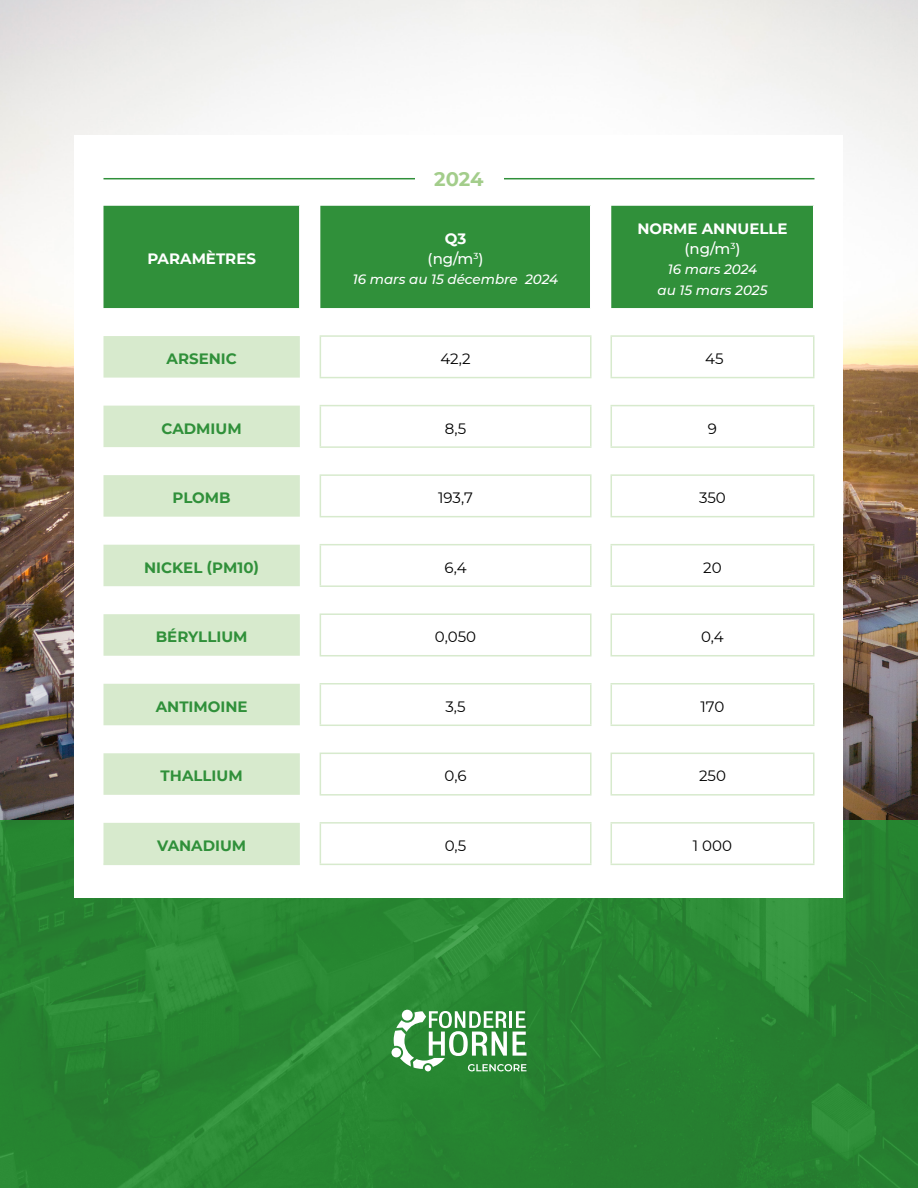
<style>
.page{position:relative;width:918px;height:1188px;background:#fff}
.page>*{position:absolute;margin:0;border:0;box-sizing:border-box;transform-origin:0 0}
.Sous-titres{font:700 19.5px "Montserrat";color:#a3cd8b}
.courant{font:700 15px "Montserrat";color:#30903a}
.courant-2{font:15px "Montserrat";color:#000}
.courant-3{font:700 15px/20.2px "Montserrat";color:#fff;text-align:center}
.courant-4{font:500 15px/20.2px "Montserrat";color:#fff;text-align:center}
.courant-5{font:italic 500 13.5px/20.2px "Montserrat";color:#fff;text-align:center}
.s1{font-weight:700}
.s2{font-weight:500}
</style>
<div class="page">
<img style="left:0;top:0;width:918px;height:821px">
<svg style="left:0;top:821px;width:918px;height:367px;fill:#268330"></svg>
<div style="left:75px;top:135px;width:768px;height:762px;background:#fff"></div>
<hr style="left:104px;top:178px;width:710px;height:1px;background:#30903a">
<div style="left:415px;top:167px;width:88px;height:26px;background:#fff"></div>
<div style="left:104px;top:206px;width:709px;height:102px;background:#30903a"></div>
<svg style="left:104px;top:336px;width:196px;height:528px;fill:#d7eacd"></svg>
<hr style="left:299px;top:206px;width:2px;height:102px;background:#fff">
<hr style="left:590px;top:206px;width:2px;height:102px;background:#fff">
<hr style="left:104px;top:864px;width:196px;height:1px;background:#d7eacd">
<hr style="left:320px;top:335px;width:272px;height:2px;background:#d7eacd">
<hr style="left:320px;top:337px;width:1px;height:40px;background:#d7eacd">
<hr style="left:590px;top:337px;width:2px;height:40px;background:#d7eacd">
<hr style="left:320px;top:377px;width:272px;height:1px;background:#d7eacd">
<hr style="left:611px;top:335px;width:203px;height:2px;background:#d7eacd">
<hr style="left:611px;top:337px;width:1px;height:40px;background:#d7eacd">
<hr style="left:813px;top:337px;width:1px;height:40px;background:#d7eacd">
<hr style="left:611px;top:377px;width:203px;height:1px;background:#d7eacd">
<hr style="left:320px;top:405px;width:272px;height:1px;background:#d7eacd">
<hr style="left:320px;top:406px;width:1px;height:40px;background:#d7eacd">
<hr style="left:590px;top:406px;width:2px;height:40px;background:#d7eacd">
<hr style="left:320px;top:446px;width:272px;height:2px;background:#d7eacd">
<hr style="left:611px;top:405px;width:203px;height:1px;background:#d7eacd">
<hr style="left:611px;top:406px;width:1px;height:40px;background:#d7eacd">
<hr style="left:813px;top:406px;width:1px;height:40px;background:#d7eacd">
<hr style="left:611px;top:446px;width:203px;height:2px;background:#d7eacd">
<hr style="left:611px;top:474px;width:203px;height:2px;background:#d7eacd">
<hr style="left:611px;top:476px;width:1px;height:40px;background:#d7eacd">
<hr style="left:813px;top:476px;width:1px;height:40px;background:#d7eacd">
<hr style="left:611px;top:516px;width:203px;height:1px;background:#d7eacd">
<hr style="left:320px;top:474px;width:272px;height:2px;background:#d7eacd">
<hr style="left:320px;top:476px;width:1px;height:40px;background:#d7eacd">
<hr style="left:590px;top:476px;width:2px;height:40px;background:#d7eacd">
<hr style="left:320px;top:516px;width:272px;height:1px;background:#d7eacd">
<hr style="left:320px;top:544px;width:272px;height:1px;background:#d7eacd">
<hr style="left:320px;top:545px;width:1px;height:40px;background:#d7eacd">
<hr style="left:590px;top:545px;width:2px;height:40px;background:#d7eacd">
<hr style="left:320px;top:585px;width:272px;height:2px;background:#d7eacd">
<hr style="left:611px;top:544px;width:203px;height:1px;background:#d7eacd">
<hr style="left:611px;top:545px;width:1px;height:40px;background:#d7eacd">
<hr style="left:813px;top:545px;width:1px;height:40px;background:#d7eacd">
<hr style="left:611px;top:585px;width:203px;height:2px;background:#d7eacd">
<hr style="left:611px;top:613px;width:203px;height:2px;background:#d7eacd">
<hr style="left:611px;top:615px;width:1px;height:40px;background:#d7eacd">
<hr style="left:813px;top:615px;width:1px;height:40px;background:#d7eacd">
<hr style="left:611px;top:655px;width:203px;height:1px;background:#d7eacd">
<hr style="left:320px;top:613px;width:272px;height:2px;background:#d7eacd">
<hr style="left:320px;top:615px;width:1px;height:40px;background:#d7eacd">
<hr style="left:590px;top:615px;width:2px;height:40px;background:#d7eacd">
<hr style="left:320px;top:655px;width:272px;height:1px;background:#d7eacd">
<hr style="left:320px;top:683px;width:272px;height:2px;background:#d7eacd">
<hr style="left:320px;top:685px;width:1px;height:40px;background:#d7eacd">
<hr style="left:590px;top:685px;width:2px;height:40px;background:#d7eacd">
<hr style="left:320px;top:725px;width:272px;height:1px;background:#d7eacd">
<hr style="left:611px;top:683px;width:203px;height:2px;background:#d7eacd">
<hr style="left:611px;top:685px;width:1px;height:40px;background:#d7eacd">
<hr style="left:813px;top:685px;width:1px;height:40px;background:#d7eacd">
<hr style="left:611px;top:725px;width:203px;height:1px;background:#d7eacd">
<hr style="left:611px;top:753px;width:203px;height:1px;background:#d7eacd">
<hr style="left:611px;top:754px;width:1px;height:40px;background:#d7eacd">
<hr style="left:813px;top:754px;width:1px;height:40px;background:#d7eacd">
<hr style="left:611px;top:794px;width:203px;height:2px;background:#d7eacd">
<hr style="left:320px;top:753px;width:272px;height:1px;background:#d7eacd">
<hr style="left:320px;top:754px;width:1px;height:40px;background:#d7eacd">
<hr style="left:590px;top:754px;width:2px;height:40px;background:#d7eacd">
<hr style="left:320px;top:794px;width:272px;height:2px;background:#d7eacd">
<hr style="left:320px;top:822px;width:272px;height:2px;background:#d7eacd">
<hr style="left:320px;top:824px;width:1px;height:40px;background:#d7eacd">
<hr style="left:590px;top:824px;width:2px;height:40px;background:#d7eacd">
<hr style="left:320px;top:864px;width:272px;height:1px;background:#d7eacd">
<hr style="left:611px;top:822px;width:203px;height:2px;background:#d7eacd">
<hr style="left:611px;top:824px;width:1px;height:40px;background:#d7eacd">
<hr style="left:813px;top:824px;width:1px;height:40px;background:#d7eacd">
<hr style="left:611px;top:864px;width:203px;height:1px;background:#d7eacd">
<svg style="left:391px;top:1048px;width:10px;height:9px"></svg>
<svg style="left:394px;top:1011px;width:132px;height:60px"></svg>
<p class="courant-3" style="left:147px;top:248px;width:110px">PARAMÈTRES</p>
<p class="Sous-titres" style="left:434px;top:165px;width:51px">2024</p>
<p class="courant-4" style="left:428px;top:228px;width:57px"><span class="s1">Q3 </span>(ng/m<sup>3</sup>)</p>
<p class="courant-5" style="left:353px;top:269px;width:207px">16 mars au 15 décembre 2024</p>
<p class="courant-3" style="left:637px;top:218px;width:152px">NORME ANNUELLE <span class="s2">(ng/m</span><sup>3</sup><span class="s2">)</span></p>
<p class="courant-5" style="left:658px;top:259px;width:111px">16 mars 2024 au 15 mars 2025</p>
<p class="courant" style="left:167px;top:348px;width:72px">ARSENIC</p>
<p class="courant-2" style="left:440px;top:348px;width:32px">42,2</p>
<p class="courant-2" style="left:705px;top:348px;width:20px">45</p>
<p class="courant" style="left:162px;top:417px;width:82px">CADMIUM</p>
<p class="courant-2" style="left:445px;top:418px;width:23px">8,5</p>
<p class="courant-2" style="left:708px;top:418px;width:11px">9</p>
<p class="courant" style="left:173px;top:487px;width:60px">PLOMB</p>
<p class="courant-2" style="left:438px;top:488px;width:36px">193,7</p>
<p class="courant-2" style="left:699px;top:488px;width:28px">350</p>
<p class="courant" style="left:144px;top:557px;width:117px">NICKEL (PM10)</p>
<p class="courant-2" style="left:444px;top:557px;width:24px">6,4</p>
<p class="courant-2" style="left:703px;top:557px;width:20px">20</p>
<p class="courant" style="left:156px;top:626px;width:93px">BÉRYLLIUM</p>
<p class="courant-2" style="left:435px;top:627px;width:43px">0,050</p>
<p class="courant-2" style="left:701px;top:627px;width:24px">0,4</p>
<p class="courant" style="left:156px;top:696px;width:93px">ANTIMOINE</p>
<p class="courant-2" style="left:445px;top:696px;width:22px">3,5</p>
<p class="courant-2" style="left:701px;top:696px;width:25px">170</p>
<p class="courant" style="left:161px;top:765px;width:84px">THALLIUM</p>
<p class="courant-2" style="left:445px;top:766px;width:23px">0,6</p>
<p class="courant-2" style="left:699px;top:766px;width:28px">250</p>
<p class="courant" style="left:157px;top:835px;width:91px">VANADIUM</p>
<p class="courant-2" style="left:445px;top:835px;width:23px">0,5</p>
<p class="courant-2" style="left:693px;top:835px;width:41px">1 000</p>
</div>
